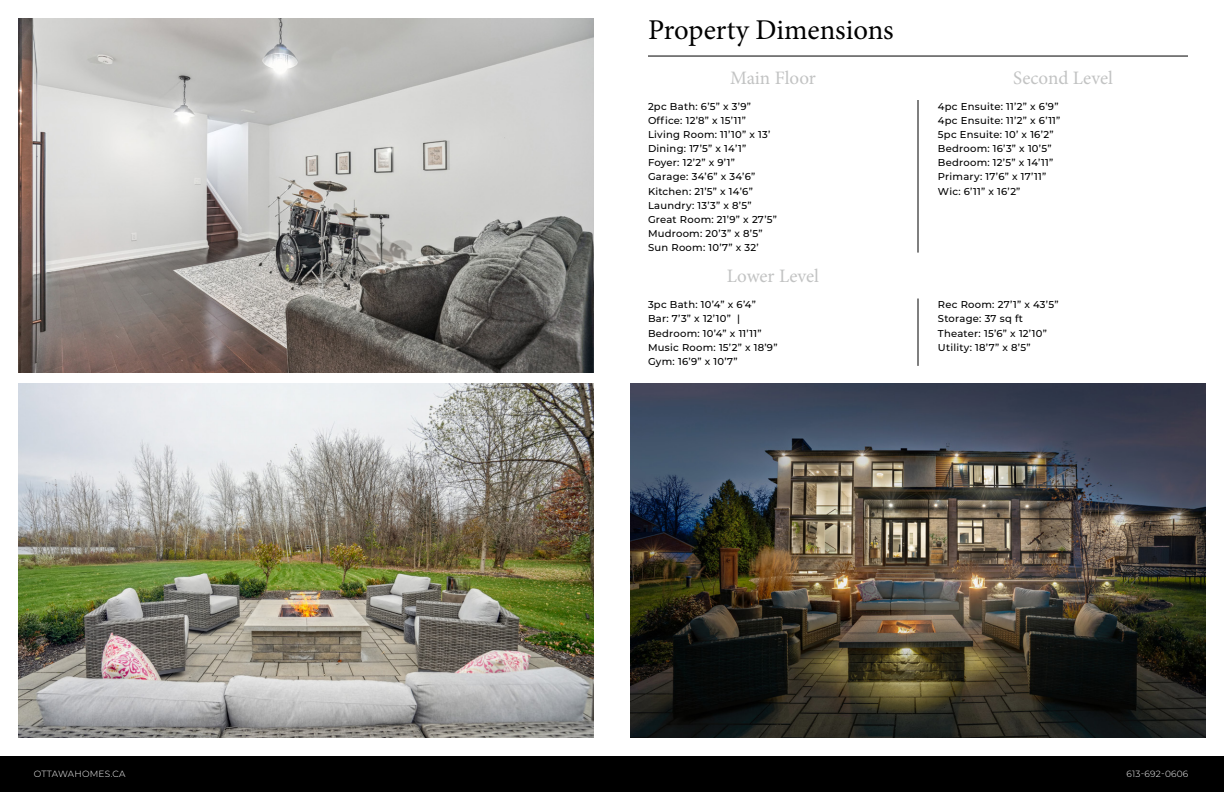
<style>
.page{position:relative;width:1224px;height:792px;background:#fff}
.page>*{position:absolute;margin:0;border:0;box-sizing:border-box;transform-origin:0 0}
.t1{font:28.7px "Minion Pro";color:#000}
.t2{font:19px "Minion Pro";color:#c2c3c3}
.t3{font:500 10px/14.2px "Montserrat";letter-spacing:.025em;color:#000}
.t4{font:300 9px "Montserrat";letter-spacing:.025em;color:#fff}
</style>
<div class="page">
<hr style="left:918px;top:100px;width:1px;height:153px;background:#000">
<hr style="left:648px;top:56px;width:540px;height:1px;background:#000">
<hr style="left:918px;top:299px;width:1px;height:67px;background:#000">
<img style="left:18px;top:383px;width:576px;height:355px">
<img style="left:18px;top:18px;width:576px;height:355px">
<img style="left:630px;top:383px;width:576px;height:355px">
<div style="left:0;top:756px;width:1224px;height:36px;background:#000"></div>
<h1 class="t1" style="left:648px;top:10px;width:247px">Property Dimensions</h1>
<h2 class="t2" style="left:730px;top:65px;width:87px">Main Floor</h2>
<h2 class="t2" style="left:1013px;top:65px;width:101px">Second Level</h2>
<p class="t3" style="left:648px;top:99px;width:131px">2pc Bath: 6’5” x 3’9”<br>Office: 12’8” x 15’11”<br>Living Room: 11’10” x 13’<br>Dining: 17’5” x 14’1”<br>Foyer: 12’2” x 9’1”<br>Garage: 34’6” x 34’6”<br>Kitchen: 21’5” x 14’6”<br>Laundry: 13’3” x 8’5”<br>Great Room: 21’9” x 27’5”<br>Mudroom: 20’3” x 8’5”<br>Sun Room: 10’7” x 32’</p>
<p class="t3" style="left:938px;top:99px;width:124px">4pc Ensuite: 11’2” x 6’9”<br>4pc Ensuite: 11’2” x 6’11”<br>5pc Ensuite: 10’ x 16’2”<br>Bedroom: 16’3” x 10’5”<br>Bedroom: 12’5” x 14’11”<br>Primary: 17’6” x 17’11”<br>Wic: 6’11” x 16’2”</p>
<h2 class="t2" style="left:727px;top:263px;width:94px">Lower Level</h2>
<p class="t3" style="left:648px;top:297px;width:131px">3pc Bath: 10’4” x 6’4”<br>Bar: 7’3” x 12’10” |<br>Bedroom: 10’4” x 11’11”<br>Music Room: 15’2” x 18’9”<br>Gym: 16’9” x 10’7”</p>
<p class="t3" style="left:938px;top:297px;width:122px">Rec Room: 27’1” x 43’5”<br>Storage: 37 sq ft<br>Theater: 15’6” x 12’10”<br>Utility: 18’7” x 8’5”</p>
<p class="t4" style="left:34px;top:768px;width:93px">OTTAWAHOMES.CA</p>
<p class="t4" style="left:1126px;top:768px;width:63px">613-692-0606</p>
</div>
